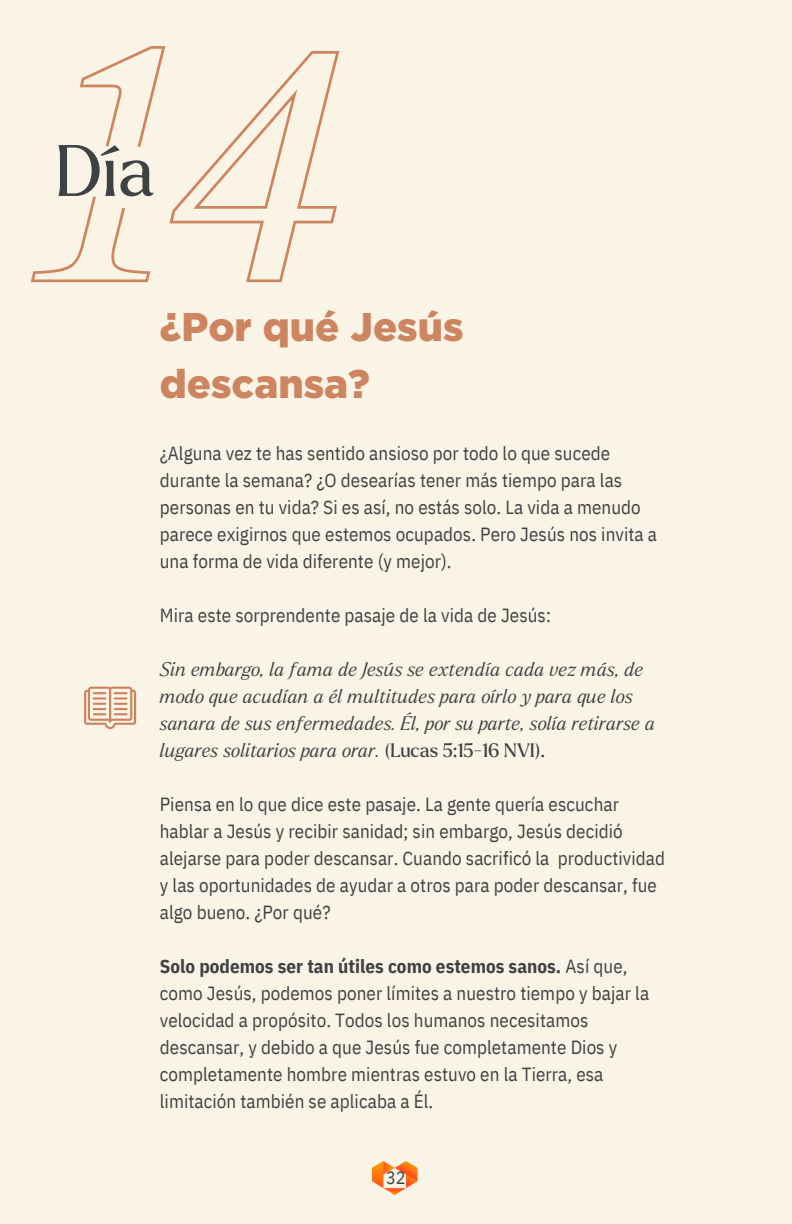
<style>
.page{position:relative;width:792px;height:1224px;background:#f9f4e5}
.page>*{position:absolute;margin:0;border:0;box-sizing:border-box;transform-origin:0 0}
.t1{font:900 40px/57px "Gotham";color:#cd8460}
.t2{font:19px/27px "IBM Plex Sans Cond";letter-spacing:.005em;color:#3f4243}
.t3{font:italic 300 19px/27px "Larken";color:#3f4243}
.t4{font:18px "IBM Plex Sans Cond";color:#3f4243}
.s1{font-weight:400;font-style:normal}
.s2{font-weight:700}
</style>
<div class="page">
<svg style="left:84px;top:687px;width:52px;height:42px"></svg>
<svg style="left:169px;top:51px;width:170px;height:231px"></svg>
<svg style="left:31px;top:46px;width:134px;height:236px"></svg>
<img style="left:373px;top:1162px;width:45px;height:33px">
<h1 class="t1" style="left:160px;top:298px;width:305px">¿Por qué Jesús descansa?</h1>
<p class="t2" style="left:160px;top:439px;width:499px">¿Alguna vez te has sentido ansioso por todo lo que sucede durante la semana? ¿O desearías tener más tiempo para las personas en tu vida? Si es así, no estás solo. La vida a menudo parece exigirnos que estemos ocupados. Pero Jesús nos invita a una forma de vida diferente (y mejor).</p>
<p class="t2" style="left:160px;top:601px;width:393px">Mira este sorprendente pasaje de la vida de Jesús:</p>
<p class="t3" style="left:160px;top:656px;width:497px">Sin embargo, la fama de Jesús se extendía cada vez más, de modo que acudían a él multitudes para oírlo y para que los sanara de sus enfermedades. Él, por su parte, solía retirarse a lugares solitarios para orar. <span class="s1">(Lucas 5:15-16 NVI).</span></p>
<p class="t2" style="left:160px;top:790px;width:507px">Piensa en lo que dice este pasaje. La gente quería escuchar hablar a Jesús y recibir sanidad; sin embargo, Jesús decidió alejarse para poder descansar. Cuando sacrificó la productividad y las oportunidades de ayudar a otros para poder descansar, fue algo bueno. ¿Por qué?</p>
<p class="t2" style="left:160px;top:952px;width:491px"><span class="s2">Solo podemos ser tan útiles como estemos sanos.</span> Así que, como Jesús, podemos poner límites a nuestro tiempo y bajar la velocidad a propósito. Todos los humanos necesitamos descansar, y debido a que Jesús fue completamente Dios y completamente hombre mientras estuvo en la Tierra, esa limitación también se aplicaba a Él.</p>
<p class="t4" style="left:386px;top:1166px;width:21px">32</p>
</div>
